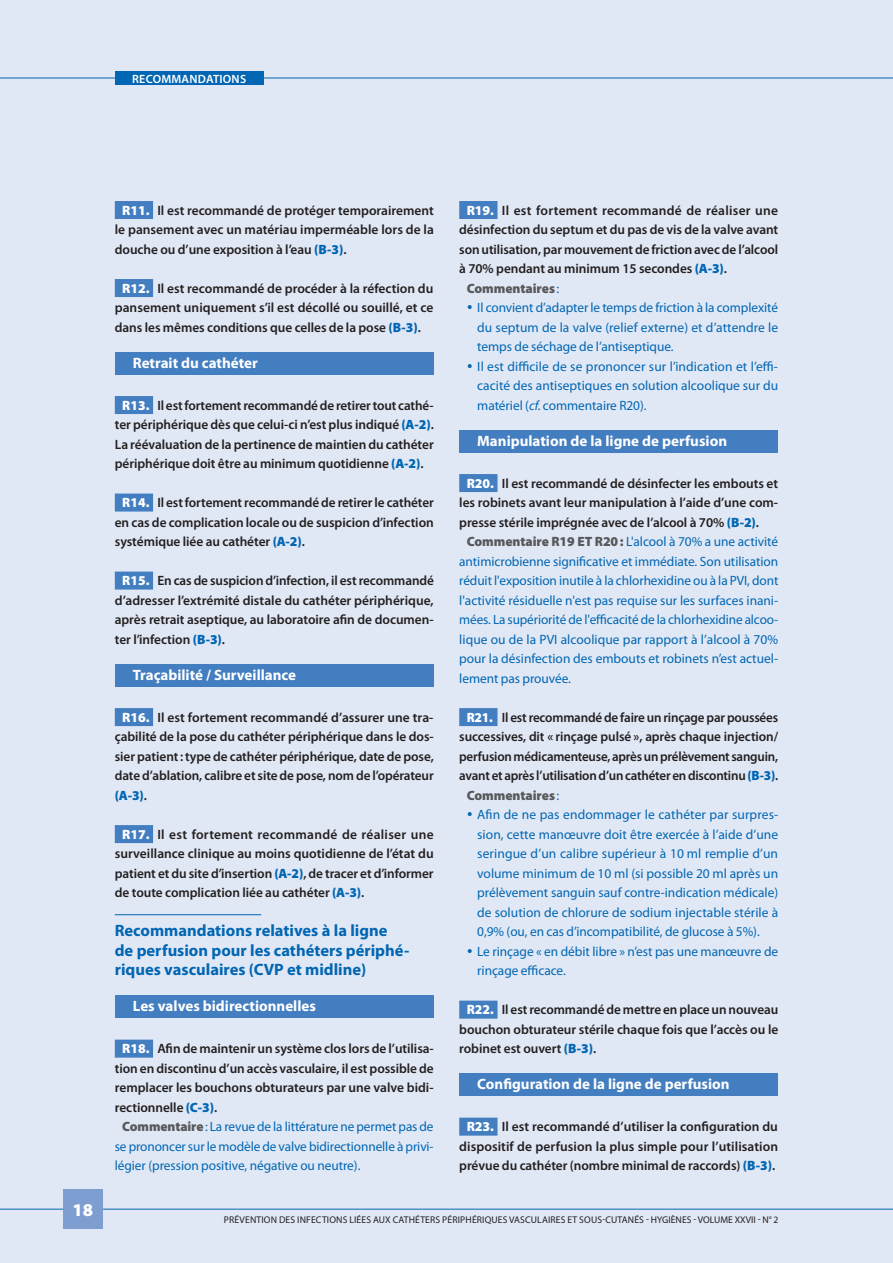
<style>
.page{position:relative;width:893px;height:1263px;background:#e1e8f5}
.page>*{position:absolute;margin:0;border:0;box-sizing:border-box;transform-origin:0 0}
.t1{font:900 18px "Myriad Pro";color:#fff}
.t2{font:700 16.5px/19.5px "Myriad Pro";color:#0166b3}
.t3{font:700 15px "Myriad Pro";color:#fff}
.t4{font:600 13.5px/19.5px "Myriad Pro";letter-spacing:-.005em;color:#231f20;text-align:justify}
.t5{font:13.5px "Myriad Pro";letter-spacing:-.005em;color:#0166b3}
.t6{font:600 13.5px "Myriad Pro";letter-spacing:-.005em;color:#231f20;scale:.96 1}
.t7{font:600 13.5px "Myriad Pro";letter-spacing:.02em;color:#231f20}
.t8{font:900 13.5px "Myriad Pro";letter-spacing:-.005em;color:#57585a}
.t9{font:600 12px "Myriad Pro";letter-spacing:.02em;color:#fff}
.t10{font:9.75px "Myriad Pro";letter-spacing:.015em;color:#231f20}
.s1{font-weight:900;color:#fff}
.s2{font-weight:900;color:#0166b3}
.s3{font-weight:900;color:#57585a}
.s4{font-weight:400;color:#0166b3}
.s5{font-style:italic}
</style>
<div class="page">
<hr style="left:0;top:1209px;width:893px;height:1px;background:#0166b3">
<div style="left:63px;top:1190px;width:39px;height:39px;background:#7e9ed2"></div>
<hr style="left:0;top:78px;width:893px;height:1px;background:#0166b3">
<div style="left:115px;top:71px;width:149px;height:14px;background:#0166b3"></div>
<div style="left:115px;top:201px;width:38px;height:18px;background:#437ec1"></div>
<div style="left:115px;top:279px;width:38px;height:18px;background:#437ec1"></div>
<div style="left:115px;top:352px;width:319px;height:22px;background:#437ec1"></div>
<div style="left:115px;top:396px;width:38px;height:18px;background:#437ec1"></div>
<div style="left:115px;top:494px;width:38px;height:18px;background:#437ec1"></div>
<div style="left:115px;top:572px;width:38px;height:18px;background:#437ec1"></div>
<div style="left:115px;top:664px;width:319px;height:22px;background:#437ec1"></div>
<div style="left:115px;top:708px;width:38px;height:18px;background:#437ec1"></div>
<div style="left:115px;top:825px;width:38px;height:18px;background:#437ec1"></div>
<hr style="left:115px;top:914px;width:146px;height:1px;background:#0166b3">
<div style="left:115px;top:995px;width:319px;height:23px;background:#437ec1"></div>
<div style="left:115px;top:1040px;width:38px;height:18px;background:#437ec1"></div>
<div style="left:459px;top:201px;width:38px;height:18px;background:#437ec1"></div>
<div style="left:459px;top:430px;width:319px;height:22px;background:#437ec1"></div>
<div style="left:459px;top:474px;width:38px;height:18px;background:#437ec1"></div>
<div style="left:459px;top:708px;width:38px;height:18px;background:#437ec1"></div>
<div style="left:459px;top:1001px;width:38px;height:18px;background:#437ec1"></div>
<div style="left:459px;top:1073px;width:319px;height:23px;background:#437ec1"></div>
<div style="left:459px;top:1118px;width:38px;height:18px;background:#437ec1"></div>
<p class="t9" style="left:132px;top:71px;width:116px">RECOMMANDATIONS</p>
<h1 class="t1" style="left:73px;top:1198px;width:22px">18</h1>
<p class="t4" style="left:115px;top:200px;width:321px;text-indent:8px"><span class="s1">R11.</span> Il est recommandé de protéger temporairement le pansement avec un matériau imperméable lors de la douche ou d’une exposition à l’eau <span class="s2">(B-3)</span>.</p>
<p class="t4" style="left:115px;top:278px;width:320px;text-indent:8px"><span class="s1">R12.</span> Il est recommandé de procéder à la réfection du pansement uniquement s’il est décollé ou souillé, et ce dans les mêmes conditions que celles de la pose <span class="s2">(B-3)</span>.</p>
<p class="t3" style="left:133px;top:353px;width:127px">Retrait du cathéter</p>
<p class="t4" style="left:115px;top:395px;width:320px;text-indent:8px"><span class="s1">R13.</span> Il est fortement recommandé de retirer tout cathé&shy;ter périphérique dès que celui-ci n’est plus indiqué <span class="s2">(A-2)</span>.<br>La réévaluation de la pertinence de maintien du cathéter périphérique doit être au minimum quotidienne <span class="s2">(A-2)</span>.</p>
<p class="t4" style="left:115px;top:492px;width:320px;text-indent:8px"><span class="s1">R14.</span> Il est fortement recommandé de retirer le cathéter en cas de complication locale ou de suspicion d’infection systémique liée au cathéter <span class="s2">(A-2)</span>.</p>
<p class="t4" style="left:115px;top:570px;width:321px;text-indent:8px"><span class="s1">R15.</span> En cas de suspicion d’infection, il est recommandé d’adresser l’extrémité distale du cathéter périphérique, après retrait aseptique, au laboratoire afin de documen&shy;ter l’infection <span class="s2">(B-3)</span>.</p>
<p class="t3" style="left:133px;top:665px;width:165px">Traçabilité / Surveillance</p>
<p class="t4" style="left:115px;top:707px;width:320px;text-indent:8px"><span class="s1">R16.</span> Il est fortement recommandé d’assurer une tra&shy;çabilité de la pose du cathéter périphérique dans le dos&shy;sier patient: type de cathéter périphérique, date de pose, date d’ablation, calibre et site de pose, nom de l’opérateur <span class="s2">(A-3)</span>.</p>
<p class="t4" style="left:115px;top:824px;width:320px;text-indent:8px"><span class="s1">R17.</span> Il est fortement recommandé de réaliser une surveillance clinique au moins quotidienne de l’état du patient et du site d’insertion <span class="s2">(A-2)</span>, de tracer et d’informer de toute complication liée au cathéter <span class="s2">(A-3)</span>.</p>
<p class="t2" style="left:115px;top:920px;width:296px">Recommandations relatives à la ligne de perfusion pour les cathéters périphé&shy;riques vasculaires (CVP et midline)</p>
<p class="t3" style="left:133px;top:996px;width:185px">Les valves bidirectionnelles</p>
<p class="t4" style="left:122px;top:1038px;width:313px"><span class="s1">R18.</span> Afin de maintenir un système clos lors de l’utilisa-</p>
<p class="t4" style="left:115px;top:1058px;width:320px">tion en discontinu d’un accès vasculaire, il est possible de</p>
<p class="t4" style="left:115px;top:1077px;width:320px">remplacer les bouchons obturateurs par une valve bidi-</p>
<p class="t4" style="left:115px;top:1097px;width:104px">rectionnelle <span class="s2">(C-3)</span>.</p>
<p class="t5" style="left:122px;top:1118px;width:313px"><span class="s3">Commentaire</span>: La revue de la littérature ne permet pas de</p>
<p class="t5" style="left:115px;top:1138px;width:320px">se prononcer sur le modèle de valve bidirectionnelle à privi-</p>
<p class="t5" style="left:115px;top:1157px;width:247px">légier (pression positive, négative ou neutre).</p>
<p class="t7" style="left:467px;top:201px;width:313px"><span class="s1">R19.</span> Il est fortement recommandé de réaliser une</p>
<p class="t4" style="left:459px;top:219px;width:321px">désinfection du septum et du pas de vis de la valve avant</p>
<p class="t4" style="left:459px;top:239px;width:320px">son utilisation, par mouvement de friction avec de l’alcool</p>
<p class="t4" style="left:459px;top:258px;width:269px">à 70% pendant au minimum 15 secondes <span class="s2">(A-3)</span>.</p>
<p class="t8" style="left:467px;top:279px;width:94px">Commentaires <span class="s4">:</span></p>
<p class="t5" style="left:477px;top:299px;width:302px">Il convient d’adapter le temps de friction à la complexité</p>
<p class="t5" style="left:477px;top:319px;width:302px">du septum de la valve (relief externe) et d’attendre le</p>
<p class="t5" style="left:477px;top:338px;width:198px">temps de séchage de l’antiseptique.</p>
<p class="t5" style="left:477px;top:358px;width:302px">Il est difficile de se prononcer sur l’indication et l’effi-</p>
<p class="t5" style="left:477px;top:377px;width:302px">cacité des antiseptiques en solution alcoolique sur du</p>
<p class="t5" style="left:477px;top:397px;width:171px">matériel (<span class="s5">cf.</span> commentaire R20).</p>
<p class="t3" style="left:477px;top:431px;width:251px">Manipulation de la ligne de perfusion</p>
<p class="t4" style="left:467px;top:473px;width:313px"><span class="s1">R20.</span> Il est recommandé de désinfecter les embouts et</p>
<p class="t4" style="left:459px;top:492px;width:320px">les robinets avant leur manipulation à l’aide d’une com-</p>
<p class="t4" style="left:459px;top:512px;width:301px">presse stérile imprégnée avec de l’alcool à 70% <span class="s2">(B-2)</span>.</p>
<p class="t5" style="left:467px;top:533px;width:313px"><span class="s3">Commentaire R19 ET R20:</span> L'alcool à 70% a une activité</p>
<p class="t5" style="left:459px;top:553px;width:321px">antimicrobienne significative et immédiate. Son utilisation</p>
<p class="t5" style="left:459px;top:572px;width:321px">réduit l'exposition inutile à la chlorhexidine ou à la PVI, dont</p>
<p class="t5" style="left:459px;top:592px;width:320px">l'activité résiduelle n'est pas requise sur les surfaces inani-</p>
<p class="t5" style="left:459px;top:611px;width:320px">mées. La supériorité de l'efficacité de la chlorhexidine alcoo-</p>
<p class="t5" style="left:459px;top:631px;width:320px">lique ou de la PVI alcoolique par rapport à l’alcool à 70%</p>
<p class="t5" style="left:459px;top:650px;width:320px">pour la désinfection des embouts et robinets n’est actuel-</p>
<p class="t5" style="left:459px;top:670px;width:113px">lement pas prouvée.</p>
<p class="t4" style="left:467px;top:707px;width:313px"><span class="s1">R21.</span> Il est recommandé de faire un rinçage par poussées</p>
<p class="t4" style="left:459px;top:726px;width:320px">successives, dit « rinçage pulsé », après chaque injection/</p>
<p class="t6" style="left:459px;top:747px;width:334px">perfusion médicamenteuse, après un prélèvement sanguin,</p>
<p class="t6" style="left:459px;top:767px;width:334px">avant et après l’utilisation d’un cathéter en discontinu <span class="s2">(B-3)</span>.</p>
<p class="t8" style="left:467px;top:786px;width:94px">Commentaires <span class="s4">:</span></p>
<p class="t5" style="left:477px;top:806px;width:302px">Afin de ne pas endommager le cathéter par surpres-</p>
<p class="t5" style="left:477px;top:826px;width:302px">sion, cette manœuvre doit être exercée à l’aide d’une</p>
<p class="t5" style="left:477px;top:845px;width:302px">seringue d’un calibre supérieur à 10 ml remplie d’un</p>
<p class="t5" style="left:477px;top:865px;width:302px">volume minimum de 10 ml (si possible 20 ml après un</p>
<p class="t5" style="left:477px;top:884px;width:302px">prélèvement sanguin sauf contre-indication médicale)</p>
<p class="t5" style="left:477px;top:904px;width:302px">de solution de chlorure de sodium injectable stérile à</p>
<p class="t5" style="left:477px;top:923px;width:284px">0,9% (ou, en cas d’incompatibilité, de glucose à 5%).</p>
<p class="t5" style="left:477px;top:943px;width:302px">Le rinçage « en débit libre » n’est pas une manœuvre de</p>
<p class="t5" style="left:477px;top:962px;width:90px">rinçage efficace.</p>
<p class="t4" style="left:459px;top:999px;width:321px;text-indent:8px"><span class="s1">R22.</span> Il est recommandé de mettre en place un nouveau bouchon obturateur stérile chaque fois que l’accès ou le robinet est ouvert <span class="s2">(B-3)</span>.</p>
<p class="t3" style="left:477px;top:1074px;width:254px">Configuration de la ligne de perfusion</p>
<p class="t4" style="left:459px;top:1116px;width:320px;text-align:center"><span class="s1">R23.</span> Il est recommandé d’utiliser la configuration du dispositif de perfusion la plus simple pour l’utilisation prévue du cathéter (nombre minimal de raccords) <span class="s2">(B-3)</span>.</p>
<p class="t10" style="left:224px;top:1213px;width:556px">PRÉVENTION DES INFECTIONS LIÉES AUX CATHÉTERS PÉRIPHÉRIQUES VASCULAIRES ET SOUS-CUTANÉS - HYGIÈNES - VOLUME XXVII - N° 2</p>
</div>
